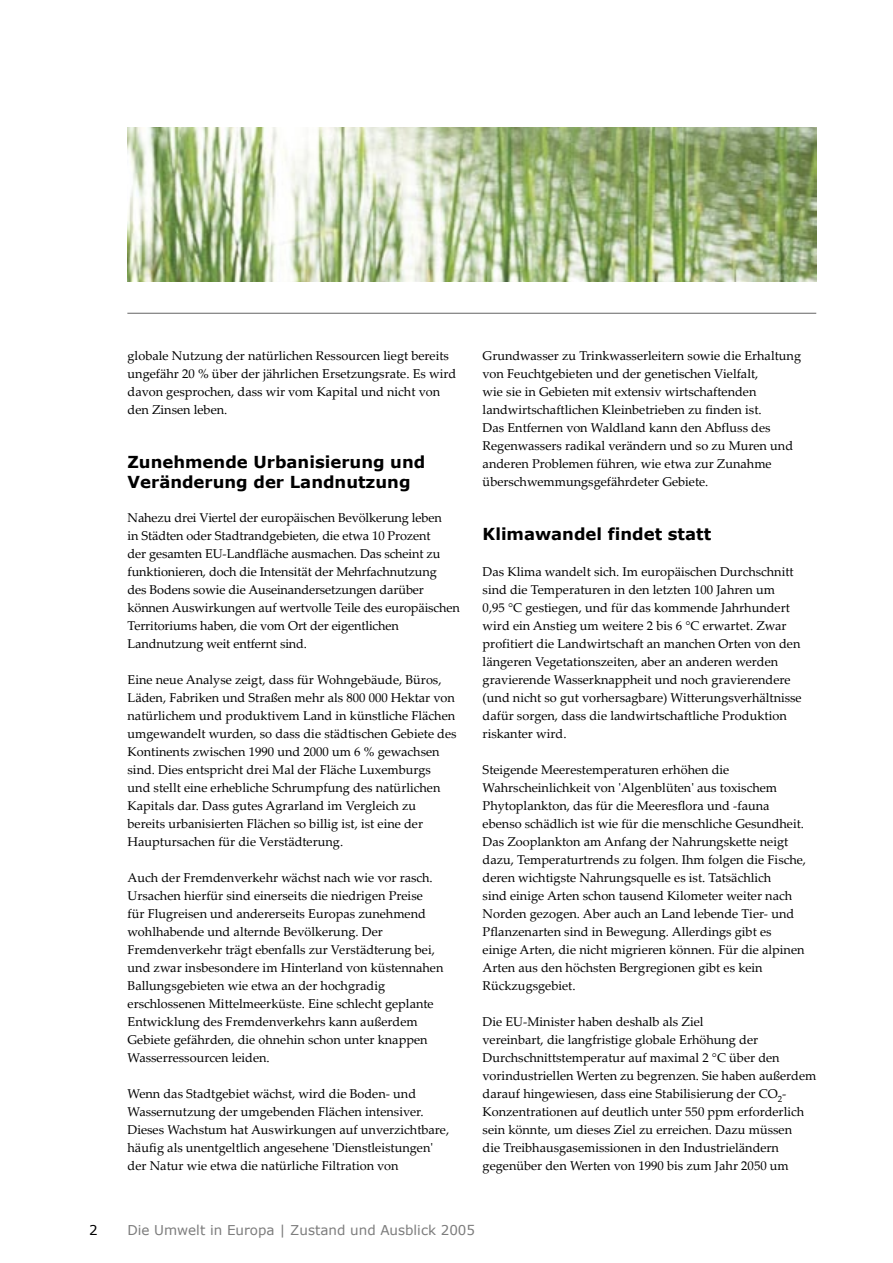
<style>
.page{position:relative;width:893px;height:1263px;background:#fff}
.page>*{position:absolute;margin:0;border:0;box-sizing:border-box;transform-origin:0 0}
.Heading_2{font:700 16.5px/19.8px "Verdana";color:#000}
.rider{font:13.5px "Verdana";color:#7c7c7c}
.Page_No{font:13.5px "Verdana";color:#000}
.Body{font:12.75px/18px "Palatino Linotype";color:#000}
</style>
<div class="page">
<hr style="left:127px;top:313px;width:689px;height:1px;background:#636363">
<img style="left:128px;top:128px;width:688px;height:154px">
<p class="Body" style="left:128px;top:346px;width:330px">globale Nutzung der natürlichen Ressourcen liegt bereits ungefähr 20 % über der jährlichen Ersetzungsrate. Es wird davon gesprochen, dass wir vom Kapital und nicht von den Zinsen leben.</p>
<p class="Heading_2" style="left:128px;top:452px;width:299px">Zunehmende Urbanisierung und<br>Veränderung der Landnutzung</p>
<p class="Body" style="left:128px;top:508px;width:334px">Nahezu drei Viertel der europäischen Bevölkerung leben<br>in Städten oder Stadtrandgebieten, die etwa 10 Prozent<br>der gesamten EU-Landfläche ausmachen. Das scheint zu funktionieren, doch die Intensität der Mehrfachnutzung<br>des Bodens sowie die Auseinandersetzungen darüber können Auswirkungen auf wertvolle Teile des europäischen Territoriums haben, die vom Ort der eigentlichen Landnutzung weit entfernt sind.</p>
<p class="Body" style="left:128px;top:670px;width:331px">Eine neue Analyse zeigt, dass für Wohngebäude, Büros, Läden, Fabriken und Straßen mehr als 800 000 Hektar von natürlichem und produktivem Land in künstliche Flächen umgewandelt wurden, so dass die städtischen Gebiete des Kontinents zwischen 1990 und 2000 um 6 % gewachsen sind. Dies entspricht drei Mal der Fläche Luxemburgs und stellt eine erhebliche Schrumpfung des natürlichen Kapitals dar. Dass gutes Agrarland im Vergleich zu bereits urbanisierten Flächen so billig ist, ist eine der Hauptursachen für die Verstädterung.</p>
<p class="Body" style="left:128px;top:868px;width:317px">Auch der Fremdenverkehr wächst nach wie vor rasch.<br>Ursachen hierfür sind einerseits die niedrigen Preise<br>für Flugreisen und andererseits Europas zunehmend wohlhabende und alternde Bevölkerung. Der Fremdenverkehr trägt ebenfalls zur Verstädterung bei, und zwar insbesondere im Hinterland von küstennahen Ballungsgebieten wie etwa an der hochgradig erschlossenen Mittelmeerküste. Eine schlecht geplante Entwicklung des Fremdenverkehrs kann außerdem Gebiete gefährden, die ohnehin schon unter knappen Wasserressourcen leiden.</p>
<p class="Body" style="left:128px;top:1084px;width:323px">Wenn das Stadtgebiet wächst, wird die Boden- und Wassernutzung der umgebenden Flächen intensiver.<br>Dieses Wachstum hat Auswirkungen auf unverzichtbare, häufig als unentgeltlich angesehene 'Dienstleistungen' der Natur wie etwa die natürliche Filtration von</p>
<p class="Body" style="left:483px;top:346px;width:320px">Grundwasser zu Trinkwasserleitern sowie die Erhaltung von Feuchtgebieten und der genetischen Vielfalt,<br>wie sie in Gebieten mit extensiv wirtschaftenden landwirtschaftlichen Kleinbetrieben zu finden ist.<br>Das Entfernen von Waldland kann den Abfluss des Regenwassers radikal verändern und so zu Muren und anderen Problemen führen, wie etwa zur Zunahme überschwemmungsgefährdeter Gebiete.</p>
<p class="Heading_2" style="left:483px;top:524px;width:230px">Klimawandel findet statt</p>
<p class="Body" style="left:483px;top:562px;width:321px">Das Klima wandelt sich. Im europäischen Durchschnitt sind die Temperaturen in den letzten 100 Jahren um<br>0,95 °C gestiegen, und für das kommende Jahrhundert wird ein Anstieg um weitere 2 bis 6 °C erwartet. Zwar profitiert die Landwirtschaft an manchen Orten von den längeren Vegetationszeiten, aber an anderen werden gravierende Wasserknappheit und noch gravierendere (und nicht so gut vorhersagbare) Witterungsverhältnisse dafür sorgen, dass die landwirtschaftliche Produktion riskanter wird.</p>
<p class="Body" style="left:483px;top:760px;width:325px">Steigende Meerestemperaturen erhöhen die Wahrscheinlichkeit von 'Algenblüten' aus toxischem Phytoplankton, das für die Meeresflora und -fauna ebenso schädlich ist wie für die menschliche Gesundheit.<br>Das Zooplankton am Anfang der Nahrungskette neigt dazu, Temperaturtrends zu folgen. Ihm folgen die Fische, deren wichtigste Nahrungsquelle es ist. Tatsächlich<br>sind einige Arten schon tausend Kilometer weiter nach Norden gezogen. Aber auch an Land lebende Tier- und Pflanzenarten sind in Bewegung. Allerdings gibt es einige Arten, die nicht migrieren können. Für die alpinen Arten aus den höchsten Bergregionen gibt es kein Rückzugsgebiet.</p>
<p class="Body" style="left:483px;top:1012px;width:335px">Die EU-Minister haben deshalb als Ziel<br>vereinbart, die langfristige globale Erhöhung der Durchschnittstemperatur auf maximal 2 °C über den vorindustriellen Werten zu begrenzen. Sie haben außerdem darauf hingewiesen, dass eine Stabilisierung der CO<sub>2</sub>- Konzentrationen auf deutlich unter 550 ppm erforderlich sein könnte, um dieses Ziel zu erreichen. Dazu müssen<br>die Treibhausgasemissionen in den Industrieländern gegenüber den Werten von 1990 bis zum Jahr 2050 um</p>
<p class="Page_No" style="left:89px;top:1222px;width:10px">2</p>
<p class="rider" style="left:127px;top:1222px;width:349px">Die Umwelt in Europa | Zustand und Ausblick 2005</p>
</div>
